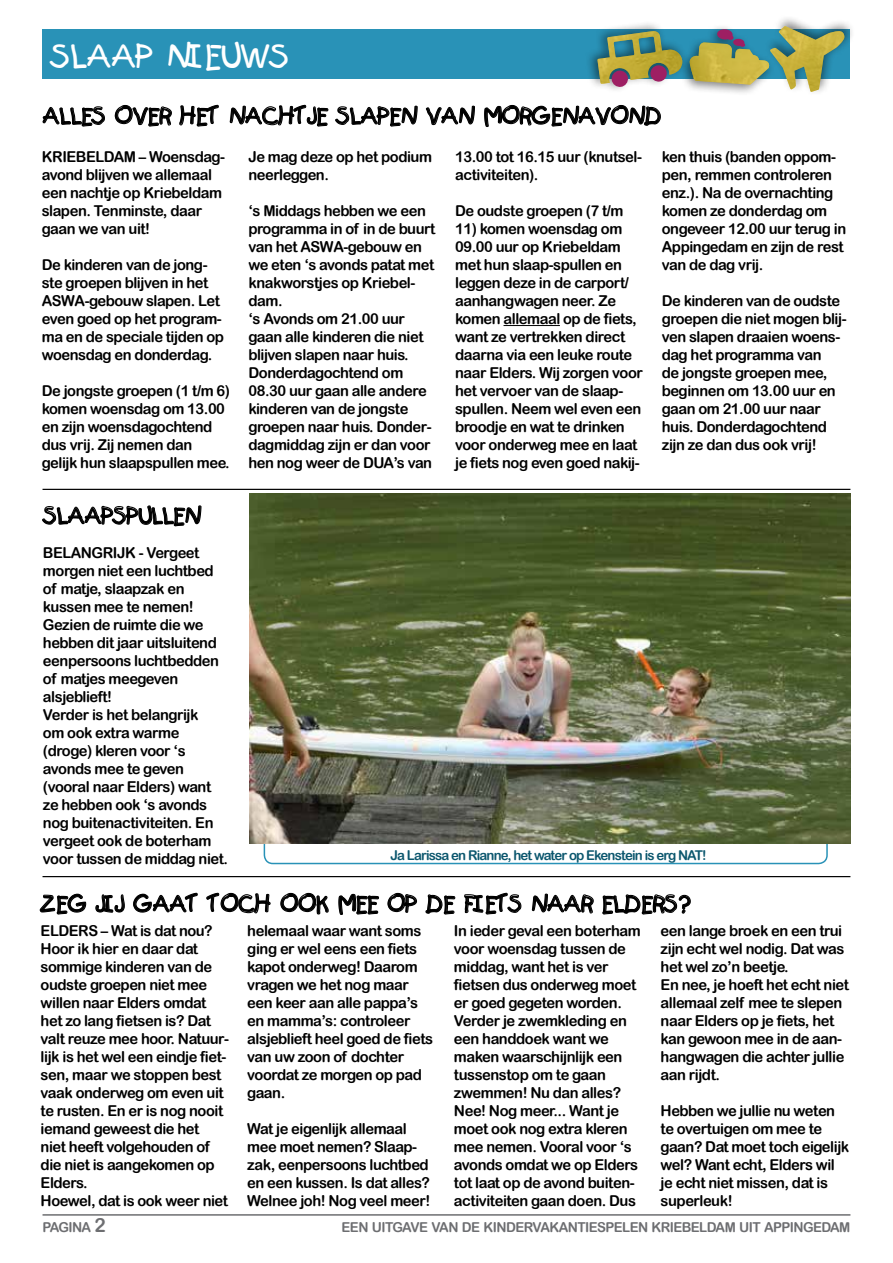
<style>
.page{position:relative;width:893px;height:1263px;background:#fff}
.page>*{position:absolute;margin:0;border:0;box-sizing:border-box;transform-origin:0 0}
.t1{font:33px "Kids Plain";letter-spacing:-.05em;color:#fff}
.t2{font:22.5px "Kids Plain";letter-spacing:-.05em;color:#000}
.t3{font:15px/18px "Arial Rounded MT Bold";letter-spacing:-.03em;color:#000}
.t4{font:13.65px "Arial Rounded MT Bold";letter-spacing:-.045em;color:#6d6e71}
.t5{font:13.5px "Arial Rounded MT Bold";letter-spacing:-.06em;color:#0c576e}
.s1{font-size:19.5px}
</style>
<div class="page">
<div style="left:264px;top:829px;width:564px;height:35px;border:2px solid #2992b7;border-radius:9px"></div>
<hr style="left:43px;top:1214px;width:807px;height:2px;background:#6d6e71">
<div style="left:43px;top:29px;width:807px;height:50px;background:#2992b7"></div>
<hr style="left:503px;top:325px;width:57px;height:1px;background:#000">
<hr style="left:43px;top:489px;width:807px;height:1px;background:#000">
<hr style="left:43px;top:876px;width:807px;height:1px;background:#000">
<img style="left:250px;top:493px;width:600px;height:350px">
<svg style="left:42px;top:106px;width:63px;height:21px"></svg>
<svg style="left:114px;top:104px;width:58px;height:23px"></svg>
<svg style="left:179px;top:104px;width:40px;height:23px"></svg>
<svg style="left:229px;top:104px;width:189px;height:23px"></svg>
<svg style="left:426px;top:105px;width:49px;height:21px"></svg>
<svg style="left:484px;top:104px;width:177px;height:23px"></svg>
<svg style="left:42px;top:488px;width:160px;height:39px"></svg>
<svg style="left:39px;top:893px;width:48px;height:22px"></svg>
<svg style="left:95px;top:894px;width:30px;height:19px"></svg>
<svg style="left:133px;top:892px;width:65px;height:21px"></svg>
<svg style="left:206px;top:892px;width:65px;height:22px"></svg>
<svg style="left:280px;top:892px;width:49px;height:23px"></svg>
<svg style="left:338px;top:893px;width:41px;height:22px"></svg>
<svg style="left:387px;top:877px;width:31px;height:36px"></svg>
<svg style="left:425px;top:894px;width:31px;height:21px"></svg>
<svg style="left:464px;top:892px;width:58px;height:23px"></svg>
<svg style="left:531px;top:893px;width:63px;height:21px"></svg>
<svg style="left:602px;top:894px;width:89px;height:21px"></svg>
<div style="left:678px;top:23px;width:97px;height:73px;background:#000;opacity:.5"></div>
<div style="left:585px;top:20px;width:102px;height:73px;background:#000;opacity:.5"></div>
<svg style="left:597px;top:31px;width:85px;height:56px"></svg>
<div style="left:764px;top:14px;width:91px;height:83px;background:#000;opacity:.5"></div>
<svg style="left:690px;top:26px;width:80px;height:66px"></svg>
<img style="left:770px;top:26px;width:74px;height:66px">
<h1 class="t1" style="left:51px;top:35px;width:241px">SLAAP NIEUWS</h1>
<h2 class="t2" style="left:43px;top:102px;width:622px">ALLES OVER HET NACHTJE SLAPEN VAN MORGENAVOND</h2>
<p class="t3" style="left:42px;top:147px;width:185px">KRIEBELDAM – Woensdag&shy;avond blijven we allemaal een nachtje op Kriebeldam slapen. Tenminste, daar gaan we van uit!</p>
<p class="t3" style="left:42px;top:255px;width:184px">De kinderen van de jong&shy;ste groepen blijven in het<br>ASWA-gebouw slapen. Let even goed op het program&shy;ma en de speciale tijden op woensdag en donderdag.</p>
<p class="t3" style="left:42px;top:381px;width:190px">De jongste groepen (1 t/m 6) komen woensdag om 13.00 en zijn woensdagochtend dus vrij. Zij nemen dan gelijk hun slaapspullen mee.</p>
<h2 class="t2" style="left:44px;top:502px;width:160px">SLAAPSPULLEN</h2>
<p class="t3" style="left:43px;top:543px;width:187px">BELANGRIJK - Vergeet morgen niet een luchtbed of matje, slaapzak en kussen mee te nemen!<br>Gezien de ruimte die we hebben dit jaar uitsluitend eenpersoons luchtbedden of matjes meegeven alsjeblieft!<br>Verder is het belangrijk<br>om ook extra warme (droge) kleren voor ‘s avonds mee te geven (vooral naar Elders) want ze hebben ook ‘s avonds nog buitenactiviteiten. En vergeet ook de boterham voor tussen de middag niet.</p>
<p class="t3" style="left:248px;top:147px;width:185px">Je mag deze op het podium neerleggen.</p>
<p class="t3" style="left:248px;top:201px;width:189px">‘s Middags hebben we een programma in of in de buurt van het ASWA-gebouw en we eten ‘s avonds patat met knakworstjes op Kriebel&shy;dam.<br>‘s Avonds om 21.00 uur gaan alle kinderen die niet blijven slapen naar huis.<br>Donderdagochtend om<br>08.30 uur gaan alle andere kinderen van de jongste groepen naar huis. Donder&shy;dagmiddag zijn er dan voor hen nog weer de DUA’s van</p>
<p class="t3" style="left:455px;top:147px;width:188px">13.00 tot 16.15 uur (knutsel&shy;activiteiten).</p>
<p class="t3" style="left:455px;top:201px;width:170px">De oudste groepen (7 t/m</p>
<p class="t3" style="left:455px;top:219px;width:189px">11) komen woensdag om<br>09.00 uur op Kriebeldam met hun slaap-spullen en leggen deze in de carport/ aanhangwagen neer. Ze komen allemaal op de fiets, want ze vertrekken direct daarna via een leuke route naar Elders. Wij zorgen voor het vervoer van de slaap&shy;spullen. Neem wel even een broodje en wat te drinken voor onderweg mee en laat je fiets nog even goed nakij-</p>
<p class="t3" style="left:662px;top:147px;width:186px">ken thuis (banden oppom&shy;pen, remmen controleren enz.). Na de overnachting komen ze donderdag om ongeveer 12.00 uur terug in<br>Appingedam en zijn de rest van de dag vrij.</p>
<p class="t3" style="left:662px;top:291px;width:186px">De kinderen van de oudste groepen die niet mogen blij&shy;ven slapen draaien woens&shy;dag het programma van<br>de jongste groepen mee, beginnen om 13.00 uur en gaan om 21.00 uur naar huis. Donderdagochtend zijn ze dan dus ook vrij!</p>
<p class="t5" style="left:390px;top:847px;width:318px">Ja Larissa en Rianne, het water op Ekenstein is erg NAT!</p>
<h2 class="t2" style="left:41px;top:890px;width:651px">ZEG JIJ GAAT TOCH OOK MEE OP DE FIETS NAAR ELDERS?</h2>
<p class="t3" style="left:41px;top:921px;width:190px">ELDERS – Wat is dat nou?<br>Hoor ik hier en daar dat sommige kinderen van de oudste groepen niet mee willen naar Elders omdat het zo lang fietsen is? Dat valt reuze mee hoor. Natuur&shy;lijk is het wel een eindje fiet&shy;sen, maar we stoppen best vaak onderweg om even uit te rusten. En er is nog nooit iemand geweest die het<br>niet heeft volgehouden of die niet is aangekomen op<br>Elders.<br>Hoewel, dat is ook weer niet</p>
<p class="t3" style="left:247px;top:921px;width:187px">helemaal waar want soms ging er wel eens een fiets kapot onderweg! Daarom vragen we het nog maar een keer aan alle pappa’s en mamma’s: controleer alsjeblieft heel goed de fiets van uw zoon of dochter voordat ze morgen op pad gaan.</p>
<p class="t3" style="left:247px;top:1119px;width:185px">Wat je eigenlijk allemaal mee moet nemen? Slaap&shy;zak, eenpersoons luchtbed en een kussen. Is dat alles?<br>Welnee joh! Nog veel meer!</p>
<p class="t3" style="left:454px;top:921px;width:188px">In ieder geval een boterham voor woensdag tussen de middag, want het is ver fietsen dus onderweg moet er goed gegeten worden.<br>Verder je zwemkleding en een handdoek want we maken waarschijnlijk een tussenstop om te gaan zwemmen! Nu dan alles?<br>Nee! Nog meer... Want je moet ook nog extra kleren mee nemen. Vooral voor ‘s avonds omdat we op Elders tot laat op de avond buiten&shy;activiteiten gaan doen. Dus</p>
<p class="t3" style="left:661px;top:921px;width:190px">een lange broek en een trui zijn echt wel nodig. Dat was het wel zo’n beetje.<br>En nee, je hoeft het echt niet allemaal zelf mee te slepen naar Elders op je fiets, het kan gewoon mee in de aan&shy;hangwagen die achter jullie aan rijdt.</p>
<p class="t3" style="left:661px;top:1101px;width:190px">Hebben we jullie nu weten te overtuigen om mee te gaan? Dat moet toch eigelijk wel? Want echt, Elders wil je echt niet missen, dat is superleuk!</p>
<p class="t4" style="left:43px;top:1219px;width:65px">PAGINA <span class="s1">2</span></p>
<p class="t4" style="left:342px;top:1219px;width:508px">EEN UITGAVE VAN DE KINDERVAKANTIESPELEN KRIEBELDAM UIT APPINGEDAM</p>
</div>
